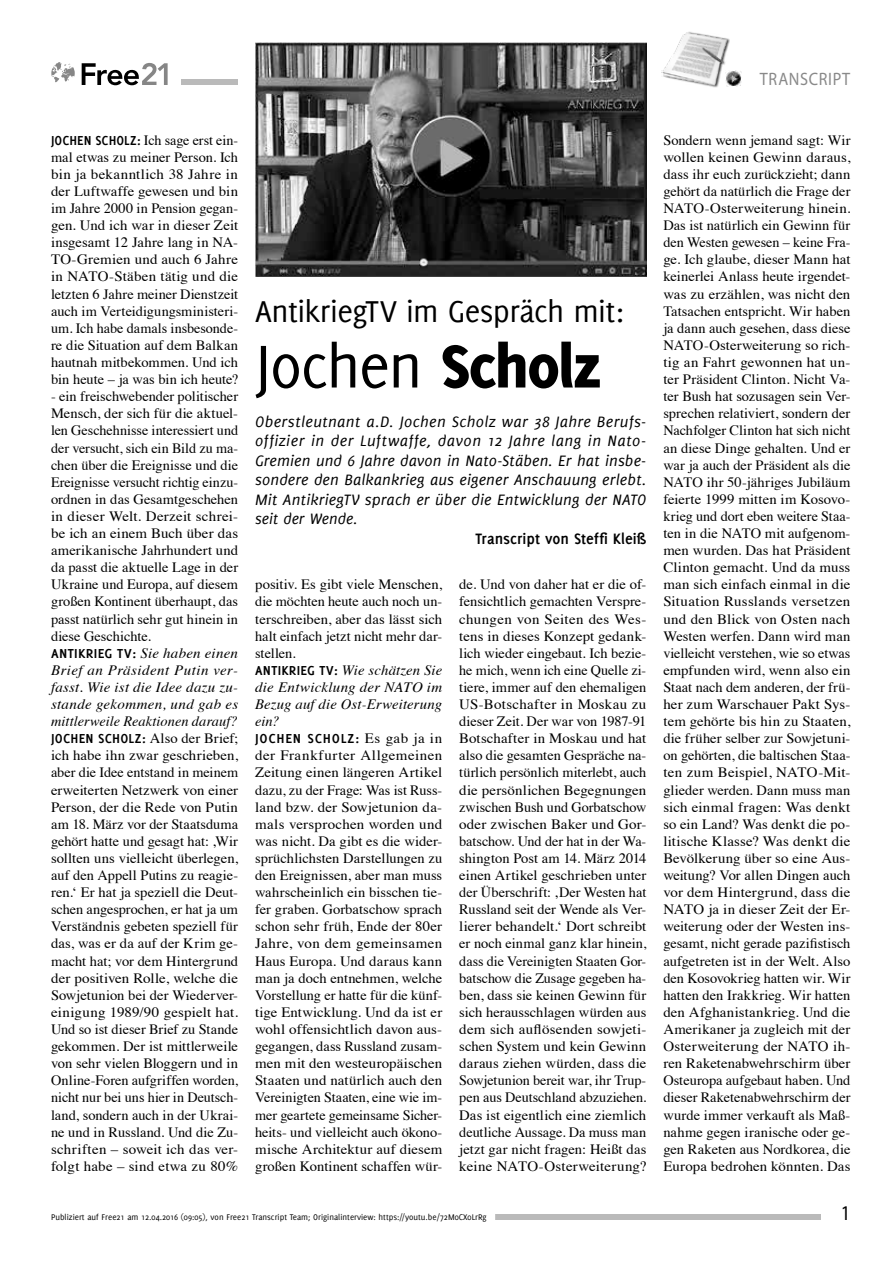
<style>
.page{position:relative;width:893px;height:1263px;background:#fff}
.page>*{position:absolute;margin:0;border:0;box-sizing:border-box;transform-origin:0 0}
.t1{font:66px "Delicious";letter-spacing:-.025em;color:#000}
.t2{font:33px "Delicious";letter-spacing:-.02em;color:#000}
.t3{font:21px "Myriad Pro";color:#000;scale:.9 1}
.t4{font:18px "Myriad Pro";letter-spacing:.045em;color:#898989;scale:.9 1}
.t5{font:italic 16.5px/19.5px "Delicious";letter-spacing:.005em;color:#000;text-align:justify}
.t6{font:700 16.5px "Delicious";letter-spacing:.005em;color:#000}
.t7{font:14.25px/17.1px "Times";color:#000;text-align:justify}
.t8{font:14.25px/17.1px "Times";color:#000;text-align:justify;scale:1.04 1}
.t9{font:14.25px/17.1px "Times";color:#000;text-align:justify;scale:1.05 1}
.t10{font:700 14.25px "Delicious";letter-spacing:.015em;color:#000}
.t11{font:700 14.25px "Delicious";letter-spacing:.04em;color:#000;scale:1.05 1}
.t12{font:9px "Delicious";color:#000}
.s1{font-family:"Delicious";font-weight:700}
.s2{font-style:italic}
.s3{font-family:"Times";font-weight:400}
.s4{font-weight:800}
</style>
<div class="page">
<div style="left:181px;top:79px;width:669px;height:6px;background:#bababa"></div>
<svg style="left:82px;top:63px;width:86px;height:22px"></svg>
<svg style="left:51px;top:62px;width:24px;height:20px"></svg>
<div style="left:656px;top:23px;width:211px;height:79px;background:#fff"></div>
<div style="left:55px;top:1214px;width:766px;height:6px;background:#bababa"></div>
<div style="left:43px;top:1212px;width:452px;height:12px;background:#fff"></div>
<div style="left:663px;top:31px;width:67px;height:57px;background:#000;opacity:.75"></div>
<img style="left:662px;top:31px;width:67px;height:55px">
<img style="left:725px;top:70px;width:16px;height:16px">
<div style="left:238px;top:36px;width:421px;height:263px;background:#fff"></div>
<img style="left:255px;top:42px;width:391px;height:234px">
<p class="t4" style="left:760px;top:68px;width:102px">TRANSCRIPT</p>
<p class="t7" style="left:51px;top:130px;width:189px"><span class="s1">JOCHEN SCHOLZ:</span> Ich sage erst ein&shy;mal etwas zu meiner Person. Ich bin ja bekanntlich 38 Jahre in der Luftwaffe gewesen und bin im Jahre 2000 in Pension gegan&shy;gen. Und ich war in dieser Zeit insgesamt 12 Jahre lang in NA-TO-Gremien und auch 6 Jahre in NATO-Stäben tätig und die letzten 6 Jahre meiner Dienstzeit auch im Verteidigungsministeri&shy;um. Ich habe damals insbesonde&shy;re die Situation auf dem Balkan hautnah mitbekommen. Und ich bin heute – ja was bin ich heute?</p>
<p class="t7" style="left:51px;top:387px;width:189px;text-align:left">- ein freischwebender politischer<br>Mensch, der sich für die aktuel&shy;len Geschehnisse interessiert und der versucht, sich ein Bild zu ma&shy;chen über die Ereignisse und die<br>Ereignisse versucht richtig einzu&shy;ordnen in das Gesamtgeschehen in dieser Welt. Derzeit schrei&shy;be ich an einem Buch über das amerikanische Jahrhundert und da passt die aktuelle Lage in der<br>Ukraine und Europa, auf diesem großen Kontinent überhaupt, das passt natürlich sehr gut hinein in diese Geschichte.<br><span class="s1">ANTIKRIEG TV:</span> <span class="s2">Sie haben einen<br>Brief an Präsident Putin ver&shy;fasst. Wie ist die Idee dazu zu&shy;stande gekommen, und gab es mittlerweile Reaktionen darauf?</span></p>
<p class="t10" style="left:51px;top:730px;width:189px">JOCHEN SCHOLZ: <span class="s3">Also der Brief;</span></p>
<p class="t8" style="left:51px;top:746px;width:181px">ich habe ihn zwar geschrieben, aber die Idee entstand in meinem erweiterten Netzwerk von einer Person, der die Rede von Putin am 18. März vor der Staatsduma gehört hatte und gesagt hat: ‚Wir sollten uns vielleicht überlegen, auf den Appell Putins zu reagie&shy;ren.‘ Er hat ja speziell die Deut&shy;schen angesprochen, er hat ja um Verständnis gebeten speziell für das, was er da auf der Krim ge&shy;macht hat; vor dem Hintergrund der positiven Rolle, welche die Sowjetunion bei der Wiederver&shy;einigung 1989/90 gespielt hat.<br>Und so ist dieser Brief zu Stande gekommen. Der ist mittlerweile von sehr vielen Bloggern und in Online-Foren aufgriffen worden, nicht nur bei uns hier in Deutsch&shy;land, sondern auch in der Ukrai&shy;ne und in Russland. Und die Zu&shy;schriften – soweit ich das ver&shy;folgt habe – sind etwa zu 80%</p>
<h2 class="t2" style="left:255px;top:292px;width:371px">AntikriegTV im Gespräch mit:</h2>
<h1 class="t1" style="left:255px;top:329px;width:348px">Jochen <span class="s4">Scholz</span></h1>
<p class="t5" style="left:255px;top:411px;width:393px">Oberstleutnant a.D. Jochen Scholz war 38 Jahre Berufs&shy;offizier in der Luftwaffe, davon 12 Jahre lang in Nato-Gremien und 6 Jahre davon in Nato-Stäben. Er hat insbe&shy;sondere den Balkankrieg aus eigener Anschauung erlebt.<br>Mit AntikriegTV sprach er über die Entwicklung der NATO seit der Wende.</p>
<p class="t6" style="left:475px;top:529px;width:172px">Transcript von Steffi Kleiß</p>
<p class="t7" style="left:255px;top:575px;width:189px;text-align:left">positiv. Es gibt viele Menschen, die möchten heute auch noch un&shy;terschreiben, aber das lässt sich halt einfach jetzt nicht mehr dar&shy;stellen.<br><span class="s1">ANTIKRIEG TV:</span> <span class="s2">Wie schätzen Sie die Entwicklung der NATO im<br>Bezug auf die Ost-Erweiterung ein?</span></p>
<p class="t11" style="left:255px;top:730px;width:180px">JOCHEN SCHOLZ: <span class="s3">Es gab ja in</span></p>
<p class="t9" style="left:255px;top:746px;width:180px">der Frankfurter Allgemeinen Zeitung einen längeren Artikel dazu, zu der Frage: Was ist Russ&shy;land bzw. der Sowjetunion da&shy;mals versprochen worden und was nicht. Da gibt es die wider&shy;sprüchlichsten Darstellungen zu den Ereignissen, aber man muss wahrscheinlich ein bisschen tie&shy;fer graben. Gorbatschow sprach schon sehr früh, Ende der 80er Jahre, von dem gemeinsamen Haus Europa. Und daraus kann man ja doch entnehmen, welche Vorstellung er hatte für die künf&shy;tige Entwicklung. Und da ist er wohl offensichtlich davon aus&shy;gegangen, dass Russland zusam&shy;men mit den westeuropäischen Staaten und natürlich auch den Vereinigten Staaten, eine wie im&shy;mer geartete gemeinsame Sicher&shy;heits- und vielleicht auch ökono&shy;mische Architektur auf diesem großen Kontinent schaffen wür-</p>
<p class="t7" style="left:459px;top:575px;width:189px">de. Und von daher hat er die of&shy;fensichtlich gemachten Verspre&shy;chungen von Seiten des Wes&shy;tens in dieses Konzept gedank&shy;lich wieder eingebaut. Ich bezie&shy;he mich, wenn ich eine Quelle zi&shy;tiere, immer auf den ehemaligen US-Botschafter in Moskau zu dieser Zeit. Der war von 1987-91<br>Botschafter in Moskau und hat also die gesamten Gespräche na&shy;türlich persönlich miterlebt, auch die persönlichen Begegnungen zwischen Bush und Gorbatschow oder zwischen Baker und Gor&shy;batschow. Und der hat in der Wa&shy;shington Post am 14. März 2014 einen Artikel geschrieben unter der Überschrift: ‚Der Westen hat Russland seit der Wende als Ver&shy;lierer behandelt.‘ Dort schreibt er noch einmal ganz klar hinein, dass die Vereinigten Staaten Gor&shy;batschow die Zusage gegeben ha&shy;ben, dass sie keinen Gewinn für sich herausschlagen würden aus dem sich auflösenden sowjeti&shy;schen System und kein Gewinn daraus ziehen würden, dass die Sowjetunion bereit war, ihr Trup&shy;pen aus Deutschland abzuziehen.<br>Das ist eigentlich eine ziemlich deutliche Aussage. Da muss man jetzt gar nicht fragen: Heißt das keine NATO-Osterweiterung?</p>
<p class="t7" style="left:663px;top:130px;width:189px">Sondern wenn jemand sagt: Wir wollen keinen Gewinn daraus, dass ihr euch zurückzieht; dann gehört da natürlich die Frage der NATO-Osterweiterung hinein.<br>Das ist natürlich ein Gewinn für den Westen gewesen – keine Fra&shy;ge. Ich glaube, dieser Mann hat keinerlei Anlass heute irgendet&shy;was zu erzählen, was nicht den Tatsachen entspricht. Wir haben ja dann auch gesehen, dass diese NATO-Osterweiterung so rich&shy;tig an Fahrt gewonnen hat un&shy;ter Präsident Clinton. Nicht Va&shy;ter Bush hat sozusagen sein Ver&shy;sprechen relativiert, sondern der Nachfolger Clinton hat sich nicht an diese Dinge gehalten. Und er war ja auch der Präsident als die NATO ihr 50-jähriges Jubiläum feierte 1999 mitten im Kosovo&shy;krieg und dort eben weitere Staa&shy;ten in die NATO mit aufgenom&shy;men wurden. Das hat Präsident Clinton gemacht. Und da muss man sich einfach einmal in die Situation Russlands versetzen und den Blick von Osten nach Westen werfen. Dann wird man vielleicht verstehen, wie so etwas empfunden wird, wenn also ein Staat nach dem anderen, der frü&shy;her zum Warschauer Pakt Sys&shy;tem gehörte bis hin zu Staaten, die früher selber zur Sowjetuni&shy;on gehörten, die baltischen Staa&shy;ten zum Beispiel, NATO-Mit&shy;glieder werden. Dann muss man sich einmal fragen: Was denkt so ein Land? Was denkt die po&shy;litische Klasse? Was denkt die Bevölkerung über so eine Aus&shy;weitung? Vor allen Dingen auch vor dem Hintergrund, dass die NATO ja in dieser Zeit der Er&shy;weiterung oder der Westen ins&shy;gesamt, nicht gerade pazifistisch aufgetreten ist in der Welt. Also den Kosovokrieg hatten wir. Wir hatten den Irakkrieg. Wir hatten den Afghanistankrieg. Und die Amerikaner ja zugleich mit der Osterweiterung der NATO ih&shy;ren Raketenabwehrschirm über Osteuropa aufgebaut haben. Und dieser Raketenabwehrschirm der wurde immer verkauft als Maß&shy;nahme gegen iranische oder ge&shy;gen Raketen aus Nordkorea, die Europa bedrohen könnten. Das</p>
<p class="t12" style="left:51px;top:1212px;width:437px">Publiziert auf Free21 am 12.04.2016 (09:05), von Free21 Transcript Team; Originalinterview: https://youtu.be/72M0CX0LrRg</p>
<h3 class="t3" style="left:841px;top:1200px;width:12px">1</h3>
</div>
